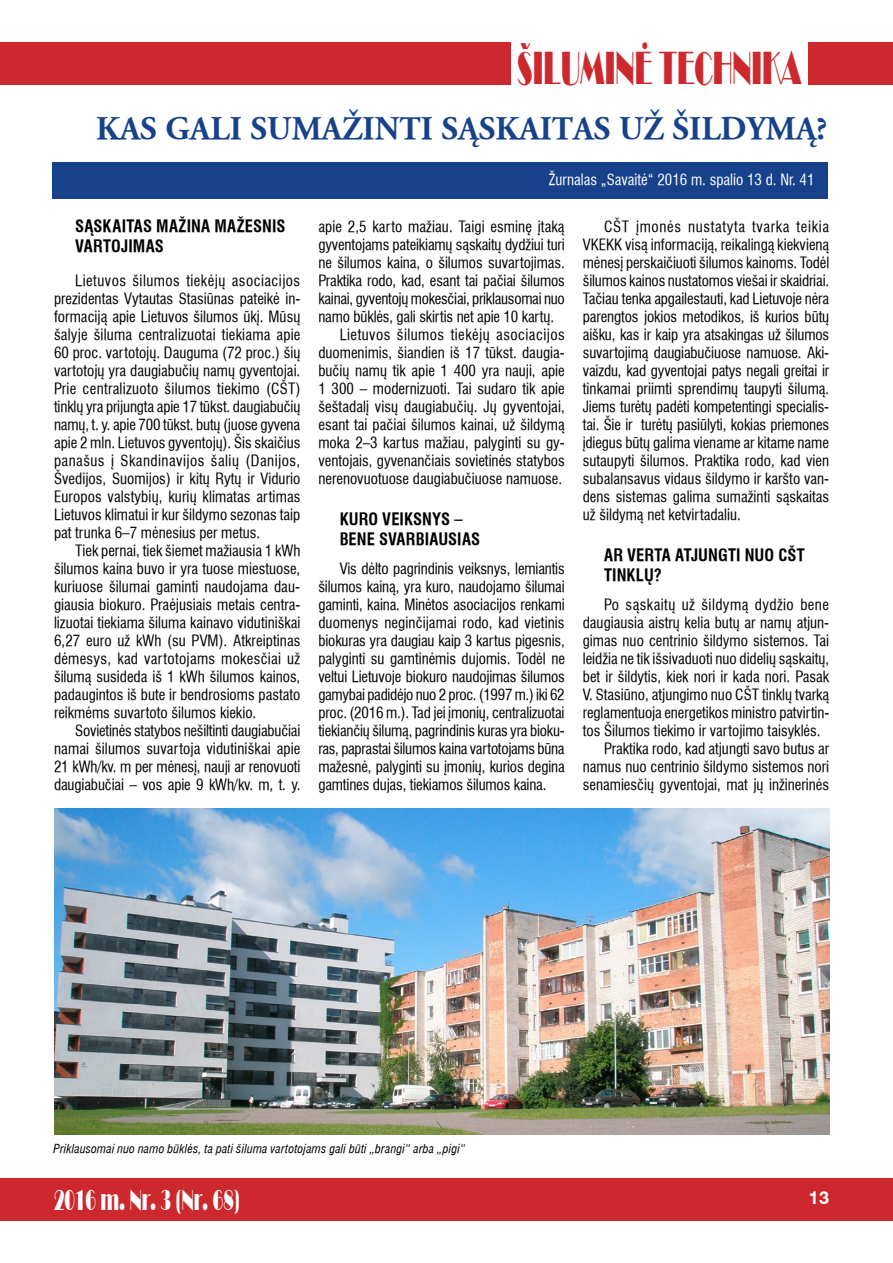
<style>
.page{position:relative;width:893px;height:1263px;background:#fff}
.page>*{position:absolute;margin:0;border:0;box-sizing:border-box;transform-origin:0 0}
.t1{font:48px "Broadway Normal";color:#cd282d;scale:.54 1}
.t2{font:700 33px "Garamond LT";color:#17428b}
.t3{font:30px "Broadway Normal";color:#fff;scale:.54 1}
.t4{font:700 18px "Helvetica LT";color:#fff}
.t5{font:700 condensed 16.5px/19.8px "Helvetica LT";letter-spacing:.005em;color:#000}
.t6{font:condensed 15px/18px "Helvetica LT";color:#000;text-align:justify}
.t7{font:condensed 15px "Helvetica LT";letter-spacing:.03em;color:#000}
.t8{font:condensed 15px "Helvetica LT";color:#fff}
.t9{font:italic condensed 12px "Helvetica LT";letter-spacing:.015em;color:#000}
</style>
<div class="page">
<div style="left:0;top:43px;width:510px;height:42px;background:#cd282d"></div>
<div style="left:0;top:1178px;width:893px;height:42px;background:#cd282d"></div>
<div style="left:808px;top:43px;width:85px;height:42px;background:#cd282d"></div>
<div style="left:52px;top:162px;width:775px;height:36px;background:#17428b"></div>
<img style="left:54px;top:808px;width:775px;height:326px">
<h1 class="t1" style="left:517px;top:40px;width:528px">ÐILUMINË TECHNIKA</h1>
<h2 class="t2" style="left:96px;top:106px;width:733px">KAS GALI SUMAŽINTI SĄSKAITAS UŽ ŠILDYMĄ?</h2>
<p class="t8" style="left:549px;top:170px;width:267px">Žurnalas „Savaitė“ 2016 m. spalio 13 d. Nr. 41</p>
<p class="t5" style="left:75px;top:216px;width:212px">SĄSKAITAS MAŽINA MAŽESNIS<br>VARTOJIMAS</p>
<p class="t6" style="left:54px;top:272px;width:248px;text-indent:21px">Lietuvos šilumos tiekėjų asociacijos prezidentas Vytautas Stasiūnas pateikė in&shy;formaciją apie Lietuvos šilumos ūkį. Mūsų šalyje šiluma centralizuotai tiekiama apie 60 proc. vartotojų. Dauguma (72 proc.) šių vartotojų yra daugiabučių namų gyventojai.<br>Prie centralizuoto šilumos tiekimo (CŠT) tinklų yra prijungta apie 17 tūkst. daugiabučių namų, t. y. apie 700 tūkst. butų (juose gyvena apie 2 mln. Lietuvos gyventojų). Šis skaičius panašus į Skandinavijos šalių (Danijos, Švedijos, Suomijos) ir kitų Rytų ir Vidurio Europos valstybių, kurių klimatas artimas Lietuvos klimatui ir kur šildymo sezonas taip pat trunka 6–7 mėnesius per metus.</p>
<p class="t6" style="left:54px;top:542px;width:248px;text-indent:21px">Tiek pernai, tiek šiemet mažiausia 1 kWh šilumos kaina buvo ir yra tuose miestuose, kuriuose šilumai gaminti naudojama dau&shy;giausia biokuro. Praėjusiais metais centra&shy;lizuotai tiekiama šiluma kainavo vidutiniškai 6,27 euro už kWh (su PVM). Atkreiptinas dėmesys, kad vartotojams mokesčiai už šilumą susideda iš 1 kWh šilumos kainos, padaugintos iš bute ir bendrosioms pastato reikmėms suvartoto šilumos kiekio.</p>
<p class="t6" style="left:54px;top:722px;width:248px;text-indent:21px">Sovietinės statybos nešiltinti daugiabučiai namai šilumos suvartoja vidutiniškai apie 21 kWh/kv. m per mėnesį, nauji ar renovuoti daugiabučiai – vos apie 9 kWh/kv. m, t. y.</p>
<p class="t6" style="left:318px;top:218px;width:248px">apie 2,5 karto mažiau. Taigi esminę įtaką</p>
<p class="t6" style="left:318px;top:236px;width:248px">gyventojams pateikiamų sąskaitų dydžiui turi</p>
<p class="t6" style="left:318px;top:254px;width:248px">ne šilumos kaina, o šilumos suvartojimas.</p>
<p class="t6" style="left:318px;top:272px;width:248px">Praktika rodo, kad, esant tai pačiai šilumos</p>
<p class="t6" style="left:318px;top:290px;width:248px">kainai, gyventojų mokesčiai, priklausomai nuo</p>
<p class="t6" style="left:318px;top:308px;width:237px">namo būklės, gali skirtis net apie 10 kartų.</p>
<p class="t7" style="left:340px;top:325px;width:227px">Lietuvos šilumos tiekėjų asociacijos</p>
<p class="t6" style="left:318px;top:344px;width:248px">duomenimis, šiandien iš 17 tūkst. daugia-</p>
<p class="t6" style="left:318px;top:362px;width:248px">bučių namų tik apie 1 400 yra nauji, apie</p>
<p class="t6" style="left:318px;top:380px;width:248px">1 300 – modernizuoti. Tai sudaro tik apie</p>
<p class="t6" style="left:318px;top:398px;width:248px">šeštadalį visų daugiabučių. Jų gyventojai,</p>
<p class="t6" style="left:318px;top:416px;width:248px">esant tai pačiai šilumos kainai, už šildymą</p>
<p class="t6" style="left:318px;top:434px;width:248px">moka 2–3 kartus mažiau, palyginti su gy-</p>
<p class="t6" style="left:318px;top:452px;width:248px">ventojais, gyvenančiais sovietinės statybos</p>
<p class="t6" style="left:318px;top:470px;width:245px">nerenovuotuose daugiabučiuose namuose.</p>
<p class="t5" style="left:340px;top:509px;width:142px">KURO VEIKSNYS –<br>BENE SVARBIAUSIAS</p>
<p class="t6" style="left:318px;top:560px;width:248px;text-indent:21px">Vis dėlto pagrindinis veiksnys, lemiantis šilumos kainą, yra kuro, naudojamo šilumai gaminti, kaina. Minėtos asociacijos renkami duomenys neginčijamai rodo, kad vietinis biokuras yra daugiau kaip 3 kartus pigesnis, palyginti su gamtinėmis dujomis. Todėl ne veltui Lietuvoje biokuro naudojimas šilumos gamybai padidėjo nuo 2 proc. (1997 m.) iki 62 proc. (2016 m.). Tad jei įmonių, centralizuotai tiekiančių šilumą, pagrindinis kuras yra bioku&shy;ras, paprastai šilumos kaina vartotojams būna mažesnė, palyginti su įmonių, kurios degina gamtines dujas, tiekiamos šilumos kaina.</p>
<p class="t6" style="left:583px;top:218px;width:248px;text-indent:21px">CŠT įmonės nustatyta tvarka teikia VKEKK visą informaciją, reikalingą kiekvieną mėnesį perskaičiuoti šilumos kainoms. Todėl šilumos kainos nustatomos viešai ir skaidriai.<br>Tačiau tenka apgailestauti, kad Lietuvoje nėra parengtos jokios metodikos, iš kurios būtų aišku, kas ir kaip yra atsakingas už šilumos suvartojimą daugiabučiuose namuose. Aki&shy;vaizdu, kad gyventojai patys negali greitai ir tinkamai priimti sprendimų taupyti šilumą.<br>Jiems turėtų padėti kompetentingi specialis&shy;tai. Šie ir turėtų pasiūlyti, kokias priemones įdiegus būtų galima viename ar kitame name sutaupyti šilumos. Praktika rodo, kad vien subalansavus vidaus šildymo ir karšto van&shy;dens sistemas galima sumažinti sąskaitas už šildymą net ketvirtadaliu.</p>
<p class="t5" style="left:604px;top:545px;width:202px">AR VERTA ATJUNGTI NUO CŠT<br>TINKLŲ?</p>
<p class="t7" style="left:604px;top:595px;width:226px">Po sąskaitų už šildymą dydžio bene</p>
<p class="t6" style="left:583px;top:614px;width:248px">daugiausia aistrų kelia butų ar namų atjun-</p>
<p class="t6" style="left:583px;top:632px;width:248px">gimas nuo centrinio šildymo sistemos. Tai</p>
<p class="t6" style="left:583px;top:650px;width:248px">leidžia ne tik išsivaduoti nuo didelių sąskaitų,</p>
<p class="t6" style="left:583px;top:668px;width:248px">bet ir šildytis, kiek nori ir kada nori. Pasak</p>
<p class="t6" style="left:583px;top:686px;width:248px">V. Stasiūno, atjungimo nuo CŠT tinklų tvarką</p>
<p class="t6" style="left:583px;top:704px;width:248px">reglamentuoja energetikos ministro patvirtin-</p>
<p class="t6" style="left:583px;top:722px;width:239px">tos Šilumos tiekimo ir vartojimo taisyklės.</p>
<p class="t6" style="left:604px;top:740px;width:227px">Praktika rodo, kad atjungti savo butus ar</p>
<p class="t6" style="left:583px;top:758px;width:248px">namus nuo centrinio šildymo sistemos nori</p>
<p class="t6" style="left:583px;top:776px;width:248px">senamiesčių gyventojai, mat jų inžinerinės</p>
<p class="t9" style="left:54px;top:1140px;width:413px">Priklausomai nuo namo būklės, ta pati šiluma vartotojams gali būti „brangi“ arba „pigi“</p>
<h3 class="t3" style="left:54px;top:1182px;width:345px">2016 m. Nr. 3 (Nr. 68)</h3>
<p class="t4" style="left:809px;top:1187px;width:22px">13</p>
</div>
